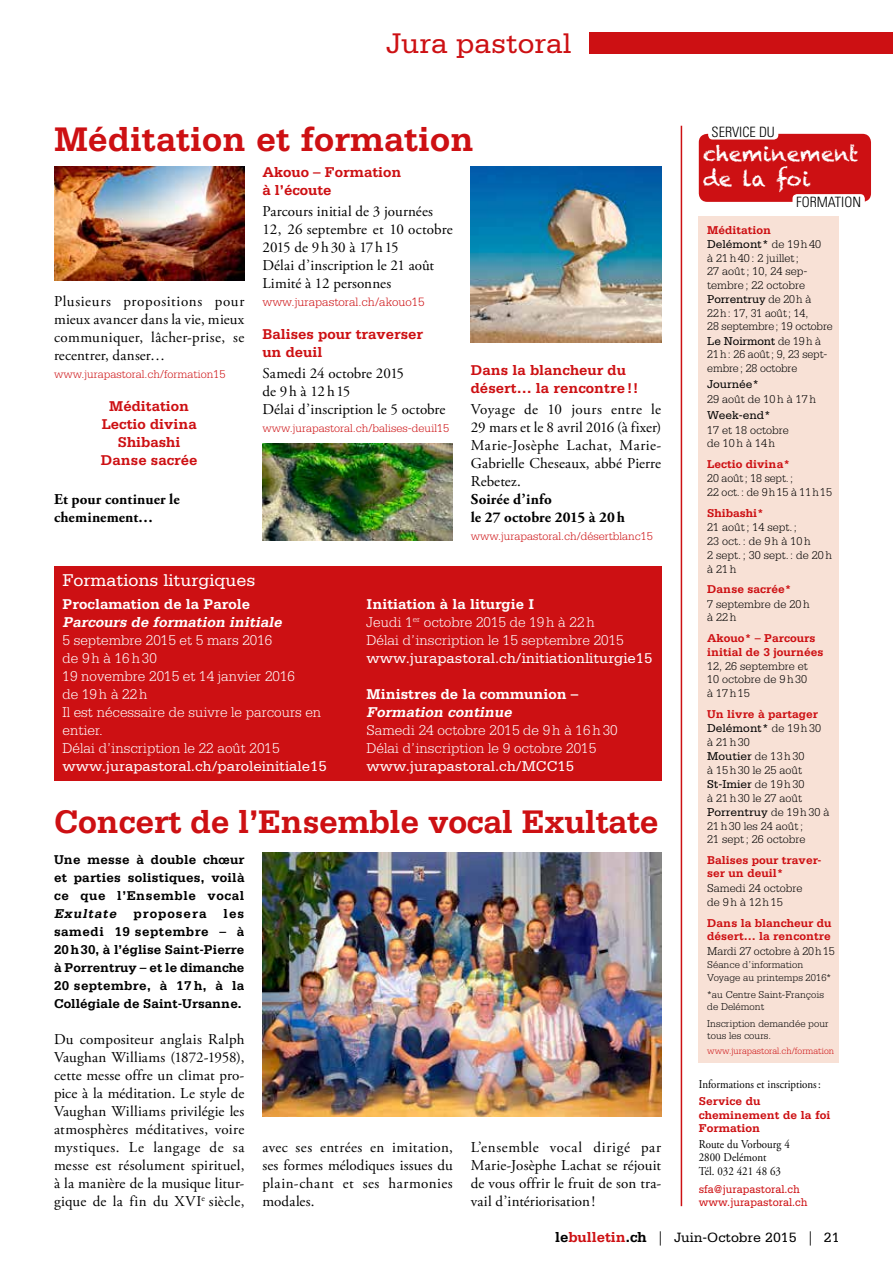
<style>
.page{position:relative;width:893px;height:1263px;background:#fff}
.page>*{position:absolute;margin:0;border:0;box-sizing:border-box;transform-origin:0 0}
.t1{font:700 36px "Serifa";color:#cd1013}
.t2{font:700 34.5px "Serifa";letter-spacing:-.01em;color:#cd1013}
.t3{font:30px "Serifa";color:#cd1013}
.t4{font:21px/25.2px "Chalkduster";color:#fff}
.t5{font:18px "Serifa";color:#fff}
.t6{font:15px/18px "Adobe Garamond Pro";letter-spacing:.01em;color:#000;text-align:justify}
.t7{font:300 15px/18px "Serifa";color:#fff}
.t8{font:700 15px/18px "Serifa";color:#cd1013}
.t9{font:15px "Serifa";color:#fff}
.t10{font:700 15px/18px "Adobe Garamond Pro";letter-spacing:.01em;color:#000}
.t11{font:700 15px "Serifa";color:#fff}
.t12{font:italic 700 15px "Serifa";color:#fff}
.t13{font:14.25px "Serifa";color:#000}
.t14{font:300 condensed 14.25px "Univers";color:#000}
.t15{font:700 13.5px/18px "Serifa";letter-spacing:.015em;color:#000;text-align:justify}
.t16{font:300 12.75px "Serifa";color:#cd1013}
.t17{font:300 12px/13.8px "Serifa";color:#000}
.t18{font:700 12px/13.5px "Serifa";color:#cd1013}
.t19{font:300 12px "Serifa";color:#cd1013}
.t20{font:12px/13.5px "Adobe Garamond Pro";color:#000;scale:.91 1}
.t21{font:12px/13.5px "Serifa";color:#cd1013;scale:.91 1}
.t22{font:12px "Serifa";color:#000}
.t23{font:300 10.5px/12px "Serifa";color:#000}
.t24{font:300 9.75px "Serifa";color:#cd1013}
.s1{font-weight:700}
.s2{font-style:italic}
.s3{font-weight:700;color:#cd1013}
.s4{font-weight:400}
.s5{font-weight:700;font-size:15px}
.s6{font-weight:700;font-size:15px;color:#cd1013}
.s7{font-family:"Adobe Garamond Pro"}
</style>
<div class="page">
<div style="left:589px;top:33px;width:304px;height:21px;background:#cd1013"></div>
<hr style="left:681px;top:126px;width:1px;height:1080px;background:#cd1013">
<div style="left:699px;top:134px;width:172px;height:68px;background:#cd1013;border-radius:9px"></div>
<div style="left:708px;top:127px;width:70px;height:13px;background:#fff;border-radius:4px"></div>
<div style="left:792px;top:194px;width:73px;height:13px;background:#fff;border-radius:4px"></div>
<div style="left:699px;top:216px;width:140px;height:846px;background:#f8e1d6"></div>
<div style="left:54px;top:566px;width:607px;height:215px;background:#cd1013"></div>
<img style="left:54px;top:167px;width:190px;height:114px">
<img style="left:262px;top:443px;width:191px;height:97px">
<img style="left:471px;top:167px;width:190px;height:175px">
<img style="left:262px;top:852px;width:399px;height:264px">
<h3 class="t3" style="left:386px;top:27px;width:187px">Jura pastoral</h3>
<h1 class="t1" style="left:54px;top:118px;width:422px">Méditation et formation</h1>
<p class="t6" style="left:54px;top:293px;width:192px">Plusieurs propositions pour mieux avancer dans la vie, mieux communiquer, lâcher-prise, se recentrer, danser…</p>
<p class="t19" style="left:54px;top:367px;width:173px">www.jurapastoral.ch/formation15</p>
<p class="t8" style="left:101px;top:397px;width:98px;text-align:center">Méditation<br>Lectio divina<br>Shibashi<br>Danse sacrée</p>
<p class="t10" style="left:54px;top:491px;width:127px">Et pour continuer le cheminement…</p>
<p class="t8" style="left:262px;top:163px;width:141px">Akouo – Formation à l’écoute</p>
<p class="t6" style="left:262px;top:203px;width:192px;text-align:left">Parcours initial de 3 journées<br>12, 26 septembre et 10 octobre<br>2015 de 9h30 à 17h15<br>Délai d’inscription le 21 août<br>Limité à 12 personnes</p>
<p class="t16" style="left:262px;top:295px;width:164px">www.jurapastoral.ch/akouo15</p>
<p class="t8" style="left:262px;top:325px;width:162px">Balises pour traverser un deuil</p>
<p class="t6" style="left:262px;top:365px;width:185px;text-align:left">Samedi 24 octobre 2015<br>de 9h à 12h15<br>Délai d’inscription le 5 octobre</p>
<p class="t19" style="left:262px;top:421px;width:188px">www.jurapastoral.ch/balises-deuil15</p>
<p class="t8" style="left:471px;top:361px;width:169px">Dans la blancheur du désert… la rencontre!!</p>
<p class="t6" style="left:471px;top:401px;width:192px">Voyage de 10 jours entre le 29 mars et le 8 avril 2016 (à fixer)<br>Marie-Josèphe Lachat, Marie-Gabrielle Cheseaux, abbé Pierre Rebetez.</p>
<p class="t10" style="left:471px;top:491px;width:156px">Soirée d’info<br>le 27 octobre 2015 à 20h</p>
<p class="t19" style="left:471px;top:529px;width:184px">www.jurapastoral.ch/désertblanc15</p>
<p class="t5" style="left:63px;top:570px;width:195px">Formations liturgiques</p>
<p class="t11" style="left:63px;top:595px;width:189px">Proclamation de la Parole</p>
<p class="t12" style="left:63px;top:613px;width:224px">Parcours de formation initiale</p>
<p class="t7" style="left:63px;top:631px;width:260px">5 septembre 2015 et 5 mars 2016<br>de 9h à 16h30<br>19 novembre 2015 et 14 janvier 2016<br>de 19h à 22h<br>Il est nécessaire de suivre le parcours en entier.<br>Délai d’inscription le 22 août 2015</p>
<p class="t9" style="left:63px;top:758px;width:266px">www.jurapastoral.ch/paroleinitiale15</p>
<p class="t7" style="left:367px;top:595px;width:259px"><span class="s1">Initiation à la liturgie I<br></span>Jeudi 1<sup>er</sup> octobre 2015 de 19h à 22h<br>Délai d’inscription le 15 septembre 2015</p>
<p class="t9" style="left:367px;top:650px;width:287px">www.jurapastoral.ch/initiationliturgie15</p>
<p class="t11" style="left:367px;top:685px;width:213px">Ministres de la communion –</p>
<p class="t12" style="left:367px;top:703px;width:150px">Formation continue</p>
<p class="t7" style="left:367px;top:721px;width:253px">Samedi 24 octobre 2015 de 9h à 16h30<br>Délai d’inscription le 9 octobre 2015</p>
<p class="t9" style="left:367px;top:758px;width:209px">www.jurapastoral.ch/MCC15</p>
<h2 class="t2" style="left:54px;top:802px;width:606px">Concert de l’Ensemble vocal Exultate</h2>
<p class="t15" style="left:54px;top:850px;width:192px">Une messe à double chœur et parties solistiques, voilà ce que l’Ensemble vocal <span class="s2">Exultate</span> proposera</p>
<p class="t15" style="left:54px;top:904px;width:192px;text-indent:170px">les samedi 19 septembre – à 20h30, à l’église Saint-Pierre à Porrentruy – et le dimanche 20 septembre, à 17 h, à la Collégiale de Saint-Ursanne.</p>
<p class="t6" style="left:54px;top:1031px;width:192px">Du compositeur anglais Ralph Vaughan Williams (1872-1958), cette messe offre un climat pro&shy;pice à la méditation. Le style de Vaughan Williams privilégie les atmosphères méditatives, voire mystiques. Le langage de sa messe est résolument spirituel, à la manière de la musique litur&shy;gique de la fin du XVI<sup>e</sup> siècle,</p>
<p class="t6" style="left:262px;top:1139px;width:192px">avec ses entrées en imitation, ses formes mélodiques issues du plain-chant et ses harmonies modales.</p>
<p class="t6" style="left:471px;top:1139px;width:192px">L’ensemble vocal dirigé par Marie-Josèphe Lachat se réjouit de vous offrir le fruit de son tra&shy;vail d’intériorisation!</p>
<p class="t14" style="left:712px;top:124px;width:65px">SERVICE DU</p>
<h3 class="t4" style="left:703px;top:141px;width:157px">cheminement de la foi</h3>
<p class="t14" style="left:796px;top:193px;width:66px">FORMATION</p>
<p class="t17" style="left:707px;top:223px;width:127px"><span class="s3">Méditation<br></span><span class="s4">Delémont*</span> de 19h40<br>à 21h40: 2 juillet;<br>27 août; 10, 24 sep&shy;tembre ; 22 octobre<br><span class="s4">Porrentruy</span> de 20h à<br>22h: 17, 31 août; 14,<br>28 septembre; 19 octobre<br><span class="s4">Le Noirmont</span> de 19h à<br>21h: 26 août; 9, 23 sept&shy;embre; 28 octobre</p>
<p class="t22" style="left:707px;top:378px;width:54px">Journée*</p>
<p class="t17" style="left:707px;top:392px;width:110px">29 août de 10h à 17h</p>
<p class="t22" style="left:707px;top:409px;width:65px">Week-end*</p>
<p class="t17" style="left:707px;top:423px;width:83px">17 et 18 octobre de 10h à 14h</p>
<p class="t18" style="left:707px;top:457px;width:84px">Lectio divina*</p>
<p class="t17" style="left:707px;top:471px;width:126px">20 août; 18 sept.;<br>22 oct.: de 9h15 à 11h15</p>
<p class="t18" style="left:707px;top:506px;width:58px">Shibashi*</p>
<p class="t17" style="left:707px;top:520px;width:126px">21 août; 14 sept. ;<br>23 oct. : de 9h à 10h<br>2 sept. ; 30 sept. : de 20h à 21h</p>
<p class="t18" style="left:707px;top:582px;width:86px">Danse sacrée*</p>
<p class="t17" style="left:707px;top:597px;width:104px">7 septembre de 20h à 22h</p>
<p class="t18" style="left:707px;top:631px;width:118px">Akouo* – Parcours initial de 3 journées</p>
<p class="t17" style="left:707px;top:659px;width:102px;text-align:justify">12, 26 septembre et 10 octobre de 9h30 à 17h15</p>
<p class="t17" style="left:707px;top:707px;width:124px"><span class="s3">Un livre à partager<br></span><span class="s4">Delémont*</span> de 19h30 à 21h30<br><span class="s4">Moutier</span> de 13h30<br>à 15h30 le 25 août<br><span class="s4">St-Imier</span> de 19h30<br>à 21h30 le 27 août<br><span class="s4">Porrentruy</span> de 19h30 à<br>21h30 les 24 août;<br>21 sept; 26 octobre</p>
<p class="t18" style="left:707px;top:853px;width:116px">Balises pour traver&shy;ser un deuil*</p>
<p class="t17" style="left:707px;top:880px;width:97px;line-height:14.4px">Samedi 24 octobre de 9h à 12h15</p>
<p class="t18" style="left:707px;top:916px;width:126px">Dans la blancheur du désert… la rencontre</p>
<p class="t17" style="left:707px;top:944px;width:129px">Mardi 27 octobre à 20h15</p>
<p class="t23" style="left:707px;top:958px;width:125px;line-height:12.9px">Séance d’information<br>Voyage au printemps 2016*</p>
<p class="t23" style="left:707px;top:988px;width:118px">*au Centre Saint-François de Delémont</p>
<p class="t23" style="left:707px;top:1018px;width:123px">Inscription demandée pour tous les cours.</p>
<p class="t24" style="left:707px;top:1045px;width:128px">www.jurapastoral.ch/formation</p>
<p class="t20" style="left:699px;top:1077px;width:136px">Informations et inscriptions:</p>
<p class="t18" style="left:699px;top:1094px;width:133px">Service du cheminement de la foi<br>Formation</p>
<p class="t20" style="left:699px;top:1138px;width:102px">Route du Vorbourg 4<br>2800 Delémont<br>Tél. 032 421 48 63</p>
<p class="t21" style="left:699px;top:1182px;width:121px">sfa@jurapastoral.ch www.jurapastoral.ch</p>
<p class="t13" style="left:555px;top:1230px;width:286px"><span class="s5">le</span><span class="s6">bulletin</span><span class="s5">.ch</span> <span class="s7">|</span> Juin-Octobre 2015 <span class="s7">|</span> 21</p>
</div>
